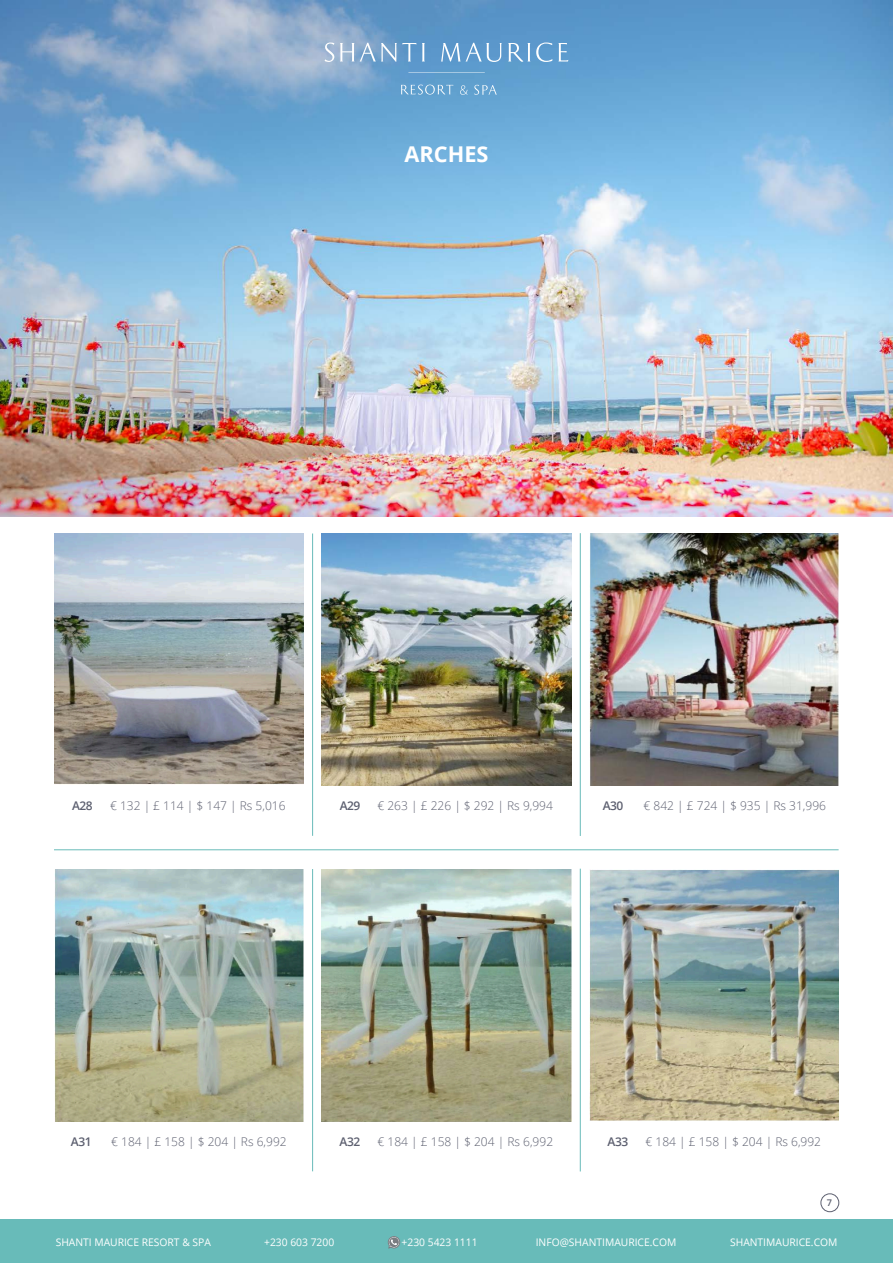
<style>
.page{position:relative;width:893px;height:1263px;background:#fff}
.page>*{position:absolute;margin:0;border:0;box-sizing:border-box;transform-origin:0 0}
.t1{font:700 21.75px "Open Sans";color:#fff}
.t2{font:300 12px "Open Sans";color:#5d6070}
.t3{font:600 12px "Open Sans";letter-spacing:-.04em;color:#5d6070}
.t4{font:10.5px "Open Sans";color:#fff}
.t5{font:600 9.15px "Open Sans";color:#5d6070}
</style>
<div class="page">
<img style="left:0;top:0;width:893px;height:517px">
<div style="left:0;top:1220px;width:893px;height:43px;background:#68bbb9"></div>
<svg style="left:388px;top:1236px;width:12px;height:12px"></svg>
<svg style="left:325px;top:43px;width:243px;height:30px"></svg>
<svg style="left:401px;top:85px;width:52px;height:10px"></svg>
<svg style="left:474px;top:85px;width:23px;height:10px"></svg>
<svg style="left:460px;top:85px;width:8px;height:10px"></svg>
<img style="left:54px;top:533px;width:250px;height:252px">
<img style="left:54px;top:869px;width:250px;height:252px">
<img style="left:322px;top:533px;width:249px;height:253px">
<img style="left:322px;top:869px;width:249px;height:252px">
<img style="left:589px;top:533px;width:250px;height:253px">
<img style="left:589px;top:869px;width:250px;height:252px">
<hr style="left:312px;top:533px;width:1px;height:303px;background:#68bbb9">
<hr style="left:312px;top:869px;width:1px;height:302px;background:#68bbb9">
<hr style="left:54px;top:849px;width:785px;height:1px;background:#68bbb9">
<hr style="left:580px;top:533px;width:1px;height:303px;background:#68bbb9">
<hr style="left:580px;top:869px;width:1px;height:302px;background:#68bbb9">
<div style="left:821px;top:1193px;width:18px;height:19px;border:1px solid #5d6070;border-radius:50%"></div>
<p class="t1" style="left:404px;top:139px;width:86px">ARCHES</p>
<p class="t3" style="left:72px;top:797px;width:22px">A28</p>
<p class="t2" style="left:110px;top:797px;width:177px">€ 132 | £ 114 | $ 147 | Rs 5,016</p>
<p class="t3" style="left:340px;top:797px;width:22px">A29</p>
<p class="t2" style="left:377px;top:797px;width:177px">€ 263 | £ 226 | $ 292 | Rs 9,994</p>
<p class="t3" style="left:603px;top:797px;width:22px">A30</p>
<p class="t2" style="left:644px;top:797px;width:184px">€ 842 | £ 724 | $ 935 | Rs 31,996</p>
<p class="t3" style="left:71px;top:1133px;width:22px">A31</p>
<p class="t2" style="left:111px;top:1133px;width:177px">€ 184 | £ 158 | $ 204 | Rs 6,992</p>
<p class="t3" style="left:340px;top:1133px;width:22px">A32</p>
<p class="t2" style="left:378px;top:1133px;width:177px">€ 184 | £ 158 | $ 204 | Rs 6,992</p>
<p class="t3" style="left:608px;top:1133px;width:22px">A33</p>
<p class="t2" style="left:646px;top:1133px;width:177px">€ 184 | £ 158 | $ 204 | Rs 6,992</p>
<p class="t5" style="left:827px;top:1197px;width:7px">7</p>
<p class="t4" style="left:56px;top:1234px;width:157px">SHANTI MAURICE RESORT &amp; SPA</p>
<p class="t4" style="left:264px;top:1234px;width:72px">+230 603 7200</p>
<p class="t4" style="left:402px;top:1234px;width:77px">+230 5423 1111</p>
<p class="t4" style="left:536px;top:1234px;width:142px">INFO@SHANTIMAURICE.COM</p>
<p class="t4" style="left:730px;top:1234px;width:109px">SHANTIMAURICE.COM</p>
</div>
